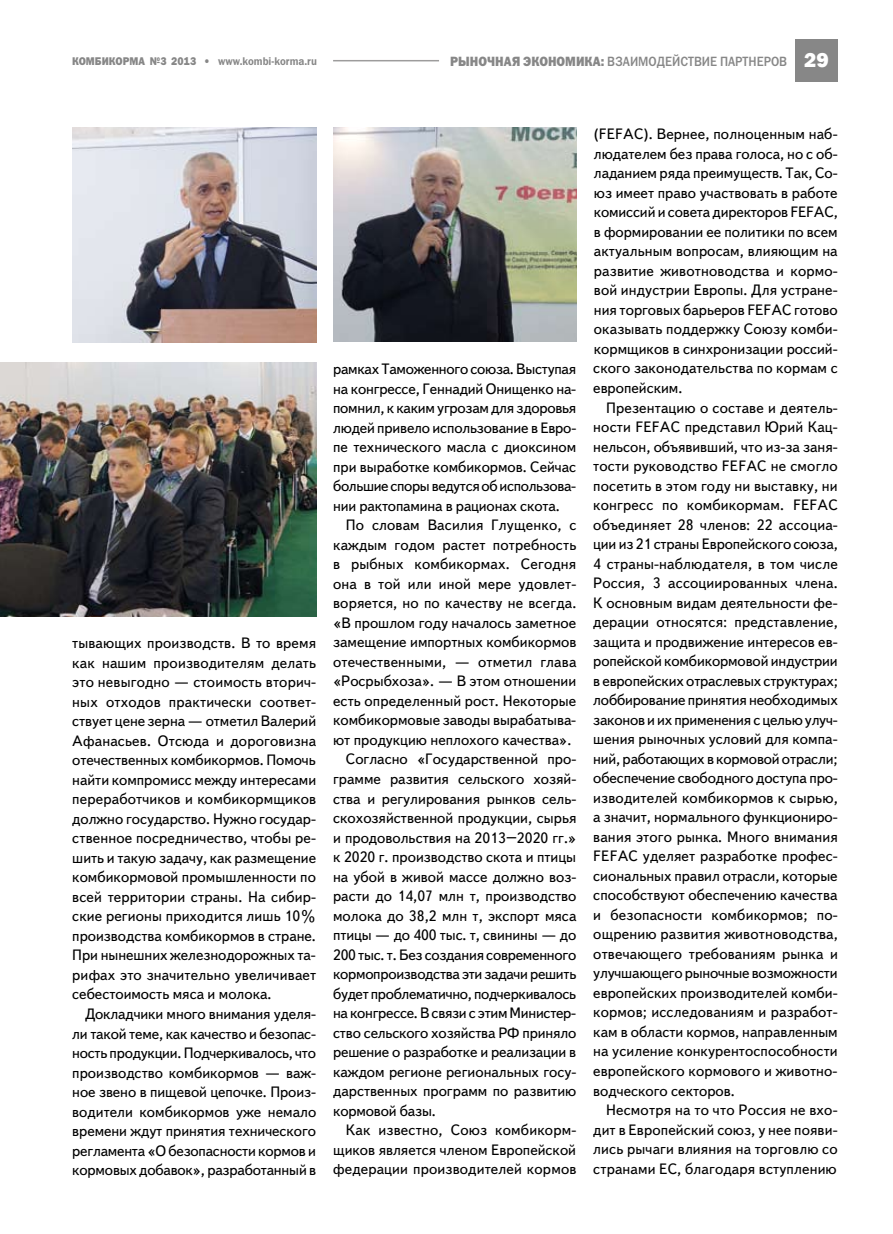
<style>
.page{position:relative;width:893px;height:1234px;background:#fff}
.page>*{position:absolute;margin:0;border:0;box-sizing:border-box;transform-origin:0 0}
.t1{font:15px/19.5px "Text Book C";color:#000;text-align:justify}
.t2{font:15px "Text Book C";letter-spacing:-.02em;color:#000}
.t3{font:13.5px "Franklin Gothic Medium C";color:#878787;scale:.9 1}
.t4{font:11.25px "Franklin Gothic Demi C";color:#878787;scale:.9 1}
.s1{font-family:"Franklin Gothic Heavy C"}
.s2{font-family:"Franklin Gothic";font-weight:800;font-size:21px;color:#fff}
</style>
<div class="page">
<div style="left:795px;top:39px;width:43px;height:42px;background:#878787"></div>
<hr style="left:333px;top:60px;width:106px;height:1px;background:#9d9c9c">
<img style="left:72px;top:128px;width:244px;height:215px">
<img style="left:0;top:362px;width:316px;height:255px">
<img style="left:333px;top:127px;width:244px;height:214px">
<p class="t4" style="left:72px;top:54px;width:274px"><span class="s1">КОМБИКОРМА №3 2013 •</span> www.kombi-korma.ru</p>
<p class="t3" style="left:450px;top:54px;width:422px"><span class="s1">РЫНОЧНАЯ ЭКОНОМИКА:</span> ВЗАИМОДЕЙСТВИЕ ПАРТНЕРОВ <span class="s2">29</span></p>
<p class="t1" style="left:72px;top:633px;width:245px">тывающих производств. В то время как нашим производителям делать это невыгодно — стоимость вторич&shy;ных отходов практически соответ&shy;ствует цене зерна — отметил Валерий Афанасьев. Отсюда и дороговизна отечественных комбикормов. Помочь найти компромисс между интересами переработчиков и комбикормщиков должно государство. Нужно государ&shy;ственное посредничество, чтобы ре&shy;шить и такую задачу, как размещение комбикормовой промышленности по всей территории страны. На сибир&shy;ские регионы приходится лишь 10% производства комбикормов в стране.<br>При нынешних железнодорожных та&shy;рифах это значительно увеличивает себестоимость мяса и молока.</p>
<p class="t1" style="left:72px;top:1004px;width:245px;text-indent:13px">Докладчики много внимания уделя&shy;ли такой теме, как качество и безопас&shy;ность продукции. Подчеркивалось, что производство комбикормов — важ&shy;ное звено в пищевой цепочке. Произ&shy;водители комбикормов уже немало времени ждут принятия технического регламента «О безопасности кормов и кормовых добавок», разработанный в</p>
<p class="t1" style="left:333px;top:359px;width:245px">рамках Таможенного союза. Выступая на конгрессе, Геннадий Онищенко на&shy;помнил, к каким угрозам для здоровья людей привело использование в Евро&shy;пе технического масла с диоксином при выработке комбикормов. Сейчас большие споры ведутся об использова&shy;нии рактопамина в рационах скота.</p>
<p class="t1" style="left:346px;top:515px;width:232px">По словам Василия Глущенко, с</p>
<p class="t1" style="left:333px;top:535px;width:245px">каждым годом растет потребность</p>
<p class="t1" style="left:333px;top:554px;width:245px">в рыбных комбикормах. Сегодня</p>
<p class="t1" style="left:333px;top:574px;width:245px">она в той или иной мере удовлет-</p>
<p class="t1" style="left:333px;top:593px;width:245px">воряется, но по качеству не всегда.</p>
<p class="t1" style="left:333px;top:613px;width:245px">«В прошлом году началось заметное</p>
<p class="t1" style="left:333px;top:632px;width:245px">замещение импортных комбикормов</p>
<p class="t1" style="left:333px;top:652px;width:245px">отечественными, — отметил глава</p>
<p class="t1" style="left:333px;top:671px;width:245px">«Росрыбхоза». — В этом отношении</p>
<p class="t1" style="left:333px;top:691px;width:245px">есть определенный рост. Некоторые</p>
<p class="t1" style="left:333px;top:710px;width:245px">комбикормовые заводы вырабатыва-</p>
<p class="t1" style="left:333px;top:730px;width:240px">ют продукцию неплохого качества».</p>
<p class="t1" style="left:346px;top:749px;width:232px">Согласно «Государственной про-</p>
<p class="t1" style="left:333px;top:769px;width:245px">грамме развития сельского хозяй-</p>
<p class="t1" style="left:333px;top:788px;width:245px">ства и регулирования рынков сель-</p>
<p class="t1" style="left:333px;top:808px;width:245px">скохозяйственной продукции, сырья</p>
<p class="t1" style="left:333px;top:827px;width:245px">и продовольствия на 2013–2020 гг.»</p>
<p class="t1" style="left:333px;top:847px;width:245px">к 2020 г. производство скота и птицы</p>
<p class="t1" style="left:333px;top:866px;width:245px">на убой в живой массе должно воз-</p>
<p class="t1" style="left:333px;top:886px;width:245px">расти до 14,07 млн т, производство</p>
<p class="t1" style="left:333px;top:905px;width:245px">молока до 38,2 млн т, экспорт мяса</p>
<p class="t1" style="left:333px;top:925px;width:245px">птицы — до 400 тыс. т, свинины — до</p>
<p class="t1" style="left:333px;top:944px;width:245px">200 тыс. т. Без создания современного</p>
<p class="t2" style="left:333px;top:965px;width:245px">кормопроизводства эти задачи решить</p>
<p class="t2" style="left:333px;top:985px;width:244px">будет проблематично, подчеркивалось</p>
<p class="t2" style="left:333px;top:1004px;width:245px">на конгрессе. В связи с этим Министер-</p>
<p class="t1" style="left:333px;top:1022px;width:245px">ство сельского хозяйства РФ приняло</p>
<p class="t1" style="left:333px;top:1042px;width:245px">решение о разработке и реализации в</p>
<p class="t1" style="left:333px;top:1061px;width:245px">каждом регионе региональных госу-</p>
<p class="t1" style="left:333px;top:1081px;width:245px">дарственных программ по развитию</p>
<p class="t1" style="left:333px;top:1100px;width:104px">кормовой базы.</p>
<p class="t1" style="left:346px;top:1120px;width:232px">Как известно, Союз комбикорм-</p>
<p class="t1" style="left:333px;top:1139px;width:244px">щиков является членом Европейской</p>
<p class="t1" style="left:333px;top:1159px;width:245px">федерации производителей кормов</p>
<p class="t1" style="left:593px;top:125px;width:246px">(FEFAC). Вернее, полноценным наб&shy;людателем без права голоса, но с об&shy;ладанием ряда преимуществ. Так, Со&shy;юз имеет право участвовать в работе комиссий и совета директоров FEFAC, в формировании ее политики по всем актуальным вопросам, влияющим на развитие животноводства и кормо&shy;вой индустрии Европы. Для устране&shy;ния торговых барьеров FEFAC готово оказывать поддержку Союзу комби&shy;кормщиков в синхронизации россий&shy;ского законодательства по кормам с европейским.</p>
<p class="t1" style="left:593px;top:398px;width:246px;text-indent:13px">Презентацию о составе и деятель&shy;ности FEFAC представил Юрий Кац&shy;нельсон, объявивший, что из-за заня&shy;тости руководство FEFAC не смогло посетить в этом году ни выставку, ни конгресс по комбикормам. FEFAC объединяет 28 членов: 22 ассоциа&shy;ции из 21 страны Европейского союза, 4 страны-наблюдателя, в том числе Россия, 3 ассоциированных члена.<br>К основным видам деятельности фе&shy;дерации относятся: представление, защита и продвижение интересов ев&shy;ропейской комбикормовой индустрии в европейских отраслевых структурах; лоббирование принятия необходимых законов и их применения с целью улуч&shy;шения рыночных условий для компа&shy;ний, работающих в кормовой отрасли; обеспечение свободного доступа про&shy;изводителей комбикормов к сырью, а значит, нормального функциониро&shy;вания этого рынка. Много внимания FEFAC уделяет разработке профес&shy;сиональных правил отрасли, которые способствуют обеспечению качества и безопасности комбикормов; по&shy;ощрению развития животноводства, отвечающего требованиям рынка и улучшающего рыночные возможности европейских производителей комби&shy;кормов; исследованиям и разработ&shy;кам в области кормов, направленным на усиление конкурентоспособности европейского кормового и животно&shy;водческого секторов.</p>
<p class="t1" style="left:593px;top:1100px;width:246px;text-indent:13px">Несмотря на то что Россия не вхо&shy;дит в Европейский союз, у нее появи&shy;лись рычаги влияния на торговлю со странами ЕС, благодаря вступлению</p>
</div>
